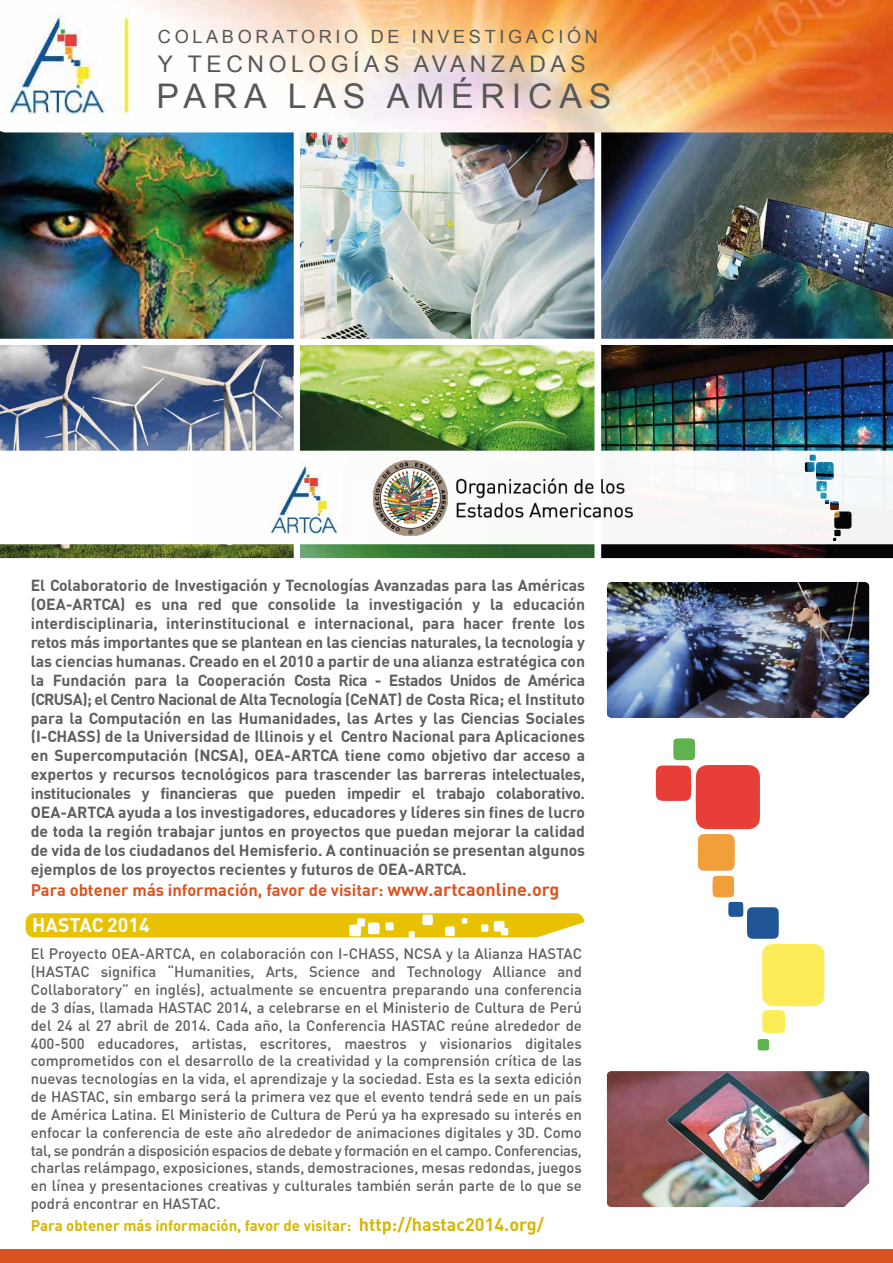
<style>
.page{position:relative;width:893px;height:1263px;background:#fff}
.page>*{position:absolute;margin:0;border:0;box-sizing:border-box;transform-origin:0 0}
.t1{font:33.9px "Arial";letter-spacing:.2em;color:#575756}
.t2{font:22.95px "Arial";letter-spacing:.2em;color:#575756}
.t3{font:700 19.5px "DIN";color:#fff}
.t4{font:18.15px "Arial";letter-spacing:.2em;color:#575756}
.t5{font:700 16.5px "DIN";color:#db5420}
.t6{font:700 15.75px/18.9px "DIN";color:#5e5e5e;text-align:justify}
.t7{font:700 15px "DIN";color:#d8b600}
.t8{font:500 14.85px/17.9px "DIN";color:#5e5e5e;text-align:justify}
.s1{font-size:18px}
</style>
<div class="page">
<img style="left:301px;top:132px;width:292px;height:425px">
<img style="left:0;top:132px;width:294px;height:207px">
<div style="left:294px;top:120px;width:306px;height:225px;border:6px solid #fff"></div>
<img style="left:595px;top:132px;width:298px;height:207px">
<img style="left:0;top:345px;width:294px;height:214px">
<div style="left:294px;top:339px;width:306px;height:225px;border:6px solid #fff"></div>
<img style="left:595px;top:339px;width:298px;height:225px">
<svg style="left:0;top:451px;width:893px;height:93px"></svg>
<img style="left:374px;top:461px;width:259px;height:75px">
<img style="left:260px;top:455px;width:88px;height:87px">
<svg style="left:26px;top:913px;width:558px;height:24px;background:#eac81a"></svg>
<img style="left:607px;top:582px;width:262px;height:136px">
<div style="left:0;top:1249px;width:893px;height:14px;background:#db5420"></div>
<img style="left:607px;top:1071px;width:262px;height:136px">
<svg style="left:656px;top:738px;width:168px;height:295px"></svg>
<div style="left:758px;top:1039px;width:11px;height:11px;background:#5fb34e;border-radius:50%"></div>
<img style="left:0;top:0;width:893px;height:132px">
<p class="t4" style="left:158px;top:25px;width:442px">COLABORATORIO DE INVESTIGACIÓN</p>
<h2 class="t2" style="left:158px;top:49px;width:429px">Y TECNOLOGÍAS AVANZADAS</h2>
<h1 class="t1" style="left:156px;top:74px;width:457px">PARA LAS AMÉRICAS</h1>
<p class="t6" style="left:31px;top:575px;width:556px">El Colaboratorio de Investigación y Tecnologías Avanzadas para las Américas (OEA-ARTCA) es una red que consolide la investigación y la educación interdisciplinaria, interinstitucional e internacional, para hacer frente los retos más importantes que se plantean en las ciencias naturales, la tecnología y las ciencias humanas. Creado en el 2010 a partir de una alianza estratégica con la Fundación para la Cooperación Costa Rica - Estados Unidos de América (CRUSA); el Centro Nacional de Alta Tecnología (CeNAT) de Costa Rica; el Instituto para la Computación en las Humanidades, las Artes y las Ciencias Sociales (I-CHASS) de la Universidad de Illinois y el Centro Nacional para Aplicaciones en Supercomputación (NCSA), OEA-ARTCA tiene como objetivo dar acceso a expertos y recursos tecnológicos para trascender las barreras intelectuales, institucionales y financieras que pueden impedir el trabajo colaborativo.<br>OEA-ARTCA ayuda a los investigadores, educadores y líderes sin fines de lucro de toda la región trabajar juntos en proyectos que puedan mejorar la calidad de vida de los ciudadanos del Hemisferio. A continuación se presentan algunos ejemplos de los proyectos recientes y futuros de OEA-ARTCA.</p>
<p class="t5" style="left:31px;top:879px;width:530px">Para obtener más información, favor de visitar: <span class="s1">www.artcaonline.org</span></p>
<p class="t3" style="left:32px;top:912px;width:119px">HASTAC 2014</p>
<p class="t8" style="left:31px;top:945px;width:553px">El Proyecto OEA-ARTCA, en colaboración con I-CHASS, NCSA y la Alianza HASTAC (HASTAC significa “Humanities, Arts, Science and Technology Alliance and Collaboratory” en inglés), actualmente se encuentra preparando una conferencia de 3 días, llamada HASTAC 2014, a celebrarse en el Ministerio de Cultura de Perú del 24 al 27 abril de 2014. Cada año, la Conferencia HASTAC reúne alrededor de 400-500 educadores, artistas, escritores, maestros y visionarios digitales comprometidos con el desarrollo de la creatividad y la comprensión crítica de las nuevas tecnologías en la vida, el aprendizaje y la sociedad. Esta es la sexta edición de HASTAC, sin embargo será la primera vez que el evento tendrá sede en un país de América Latina. El Ministerio de Cultura de Perú ya ha expresado su interés en enfocar la conferencia de este año alrededor de animaciones digitales y 3D. Como tal, se pondrán a disposición espacios de debate y formación en el campo. Conferencias, charlas relámpago, exposiciones, stands, demostraciones, mesas redondas, juegos en línea y presentaciones creativas y culturales también serán parte de lo que se podrá encontrar en HASTAC.</p>
<p class="t7" style="left:31px;top:1215px;width:515px">Para obtener más información, favor de visitar: <span class="s1">http://hastac2014.org/</span></p>
</div>
